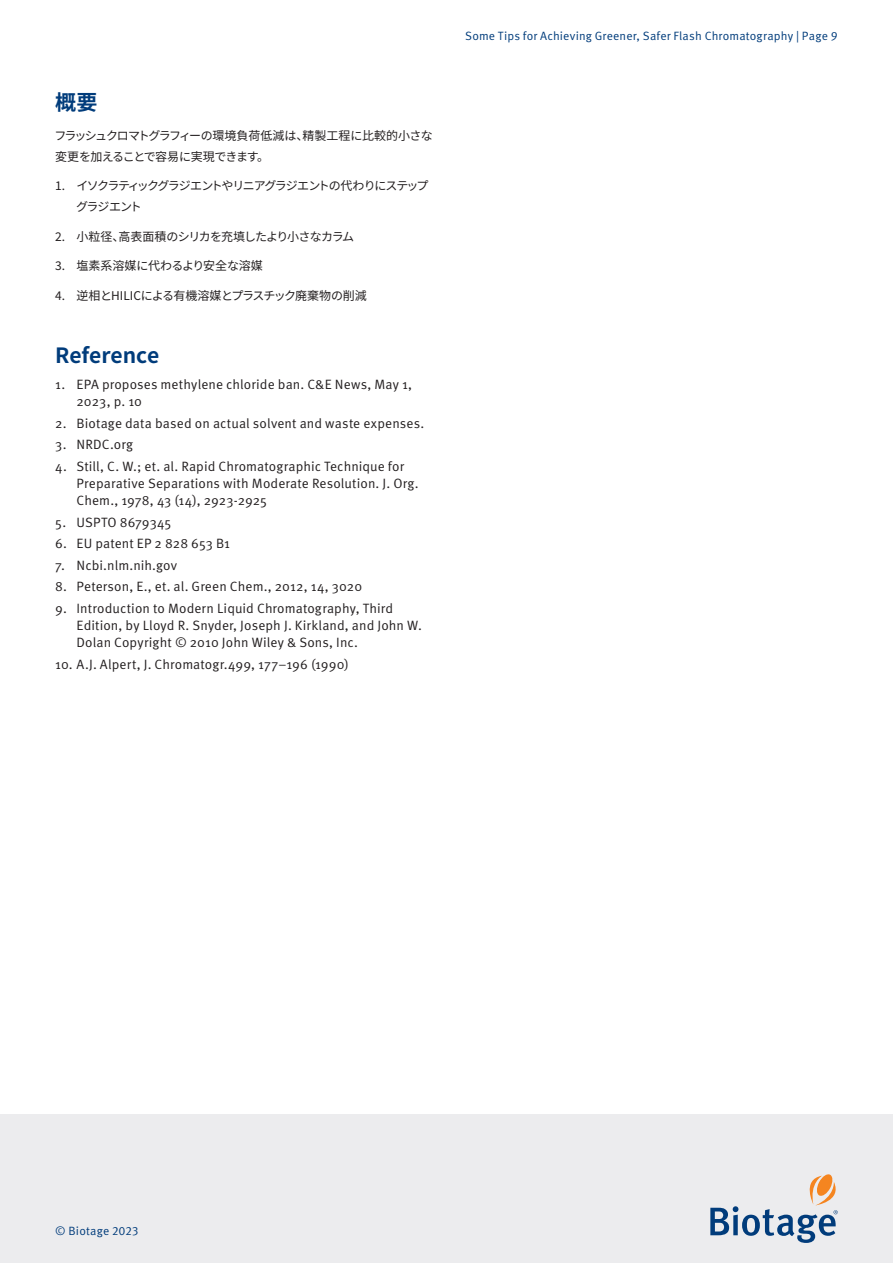
<style>
.page{position:relative;width:893px;height:1263px;background:#fff}
.page>*{position:absolute;margin:0;border:0;box-sizing:border-box;transform-origin:0 0}
.段落タイトル{font:700 21px "Noto Sans CJ Kjp";color:#013c7b}
.t1{font:13.5px/17.2px "Meta OT Norm";letter-spacing:.01em;color:#231f20}
.t2{font:12px "Meta OT Norm";letter-spacing:.015em;color:#013c7b}
.段落本文{font:12px/21px "Noto Sans CJ Kjp";letter-spacing:-.035em;color:#231f20}
.段落本文-2{font:12px/21px "Noto Sans CJ Kjp";letter-spacing:-.105em;color:#231f20}
.段落本文-3{font:12px "Noto Sans CJ Kjp";letter-spacing:-.02em;color:#231f20}
.段落本文-4{font:12px "Noto Sans CJ Kjp";letter-spacing:-.065em;color:#231f20}
.段落本文-5{font:12px "Noto Sans CJ Kjp";color:#231f20}
</style>
<div class="page">
<div style="left:0;top:1114px;width:893px;height:149px;background:#ececee"></div>
<svg style="left:710px;top:1174px;width:128px;height:69px"></svg>
<p class="段落タイトル" style="left:55px;top:91px;width:44px">概要</p>
<p class="段落本文" style="left:54px;top:125px;width:380px">フラッシュクロマトグラフィーの環境負荷低減は、精製工程に比較的小さな変更を加えることで容易に実現できます。</p>
<p class="段落本文-2" style="left:76px;top:176px;width:354px;text-indent:-21px">1. イソクラティックグラジエントやリニアグラジエントの代わりにステップグラジエント</p>
<p class="段落本文-4" style="left:55px;top:230px;width:300px">2. 小粒径、高表面積のシリカを充填したより小さなカラム</p>
<p class="段落本文-5" style="left:55px;top:259px;width:209px">3. 塩素系溶媒に代わるより安全な溶媒</p>
<p class="段落本文-3" style="left:55px;top:289px;width:313px">4. 逆相とHILICによる有機溶媒とプラスチック廃棄物の削減</p>
<p class="段落タイトル" style="left:55px;top:343px;width:105px">Reference</p>
<p class="t1" style="left:77px;top:376px;width:337px;text-indent:-21px">1. EPA proposes methylene chloride ban. C&amp;E News, May 1,<br>2023, p. 10</p>
<p class="t1" style="left:55px;top:415px;width:371px">2. Biotage data based on actual solvent and waste expenses.</p>
<p class="t1" style="left:55px;top:436px;width:79px">3. NRDC.org</p>
<p class="t1" style="left:77px;top:458px;width:343px;text-indent:-21px">4. Still, C. W.; et. al. Rapid Chromatographic Technique for<br>Preparative Separations with Moderate Resolution. J. Org.<br>Chem., 1978, 43 (14), 2923-2925</p>
<p class="t1" style="left:55px;top:514px;width:117px">5. USPTO 8679345</p>
<p class="t1" style="left:55px;top:535px;width:176px">6. EU patent EP 2 828 653 B1</p>
<p class="t1" style="left:55px;top:557px;width:123px">7. Ncbi.nlm.nih.gov</p>
<p class="t1" style="left:55px;top:578px;width:308px">8. Peterson, E., et. al. Green Chem., 2012, 14, 3020</p>
<p class="t1" style="left:77px;top:600px;width:347px;text-indent:-21px">9. Introduction to Modern Liquid Chromatography, Third<br>Edition, by Lloyd R. Snyder, Joseph J. Kirkland, and John W.<br>Dolan Copyright © 2010 John Wiley &amp; Sons, Inc.</p>
<p class="t1" style="left:55px;top:656px;width:295px">10. A.J. Alpert, J. Chromatogr.499, 177–196 (1990)</p>
<p class="t2" style="left:465px;top:29px;width:374px">Some Tips for Achieving Greener, Safer Flash Chromatography | Page 9</p>
<p class="t2" style="left:55px;top:1224px;width:85px">© Biotage 2023</p>
</div>
